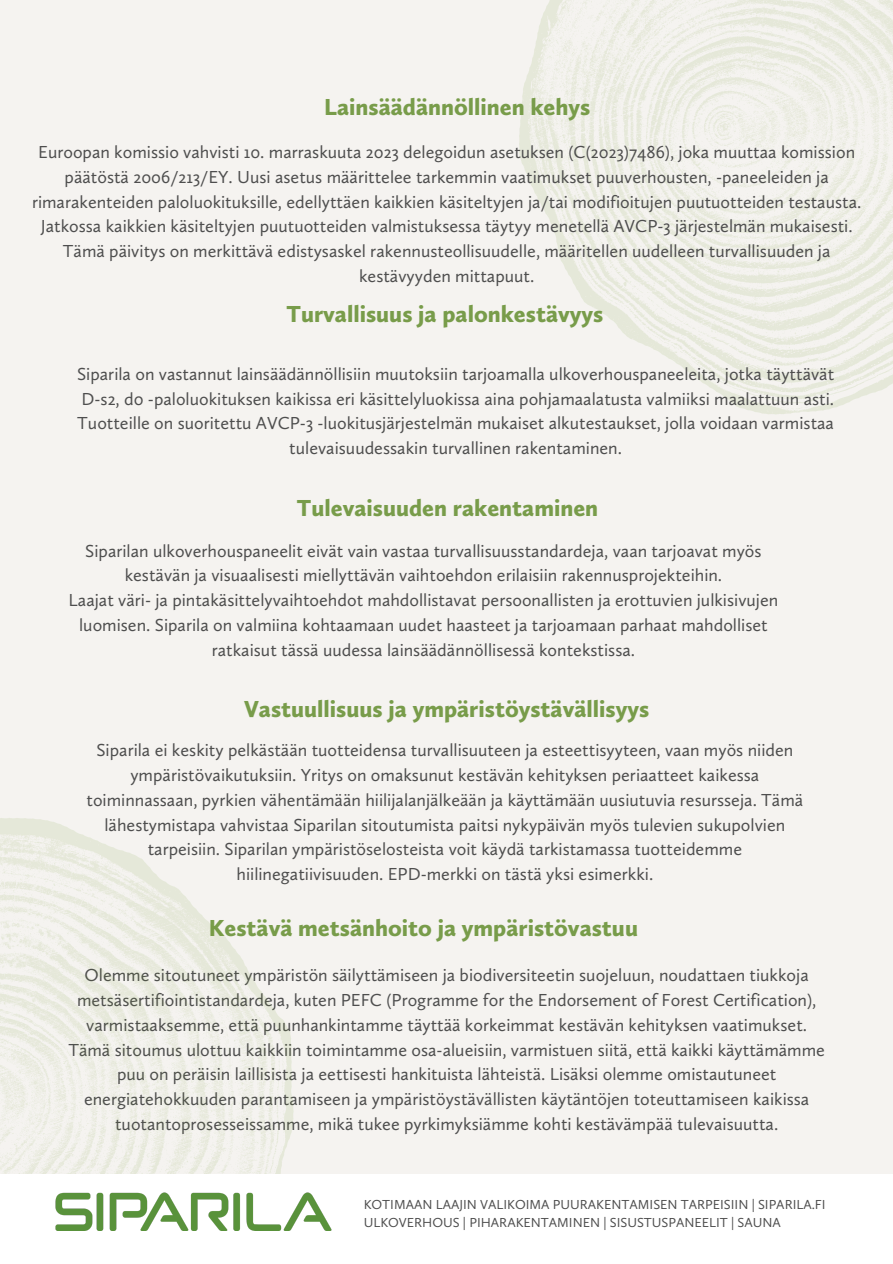
<style>
.page{position:relative;width:893px;height:1264px;background:#fff}
.page>*{position:absolute;margin:0;border:0;box-sizing:border-box;transform-origin:0 0}
.t1{font:900 24px "Calluna Sans";color:#789c4a}
.t2{font:18px/24.8px "Calluna Sans";color:#4e4e4e;text-align:center}
.t3{font:13.5px "Calluna Sans";color:#4e4e4e}
</style>
<div class="page">
<div style="left:0;top:0;width:892px;height:1173px;background:#f5f3f0"></div>
<img style="left:519px;top:0;width:373px;height:415px">
<img style="left:0;top:818px;width:345px;height:356px">
<img style="left:55px;top:1192px;width:276px;height:38px">
<h1 class="t1" style="left:324px;top:93px;width:267px">Lainsäädännöllinen kehys</h1>
<h1 class="t2" style="left:32px;top:140px;width:830px">Euroopan komissio vahvisti 10. marraskuuta 2023 delegoidun asetuksen (C(2023)7486), joka muuttaa komission päätöstä 2006/213/EY. Uusi asetus määrittelee tarkemmin vaatimukset puuverhousten, -paneeleiden ja rimarakenteiden paloluokituksille, edellyttäen kaikkien käsiteltyjen ja/tai modifioitujen puutuotteiden testausta.<br>Jatkossa kaikkien käsiteltyjen puutuotteiden valmistuksessa täytyy menetellä AVCP-3 järjestelmän mukaisesti.<br>Tämä päivitys on merkittävä edistysaskel rakennusteollisuudelle, määritellen uudelleen turvallisuuden ja kestävyyden mittapuut.</h1>
<h2 class="t1" style="left:286px;top:300px;width:318px">Turvallisuus ja palonkestävyys</h2>
<p class="t2" style="left:77px;top:361px;width:758px">Siparila on vastannut lainsäädännöllisiin muutoksiin tarjoamalla ulkoverhouspaneeleita, jotka täyttävät D-s2, d0 -paloluokituksen kaikissa eri käsittelyluokissa aina pohjamaalatusta valmiiksi maalattuun asti.<br>Tuotteille on suoritettu AVCP-3 -luokitusjärjestelmän mukaiset alkutestaukset, jolla voidaan varmistaa tulevaisuudessakin turvallinen rakentaminen.</p>
<p class="t1" style="left:297px;top:493px;width:303px">Tulevaisuuden rakentaminen</p>
<h2 class="t2" style="left:69px;top:538px;width:711px">Siparilan ulkoverhouspaneelit eivät vain vastaa turvallisuusstandardeja, vaan tarjoavat myös kestävän ja visuaalisesti miellyttävän vaihtoehdon erilaisiin rakennusprojekteihin.<br>Laajat väri- ja pintakäsittelyvaihtoehdot mahdollistavat persoonallisten ja erottuvien julkisivujen luomisen. Siparila on valmiina kohtaamaan uudet haasteet ja tarjoamaan parhaat mahdolliset ratkaisut tässä uudessa lainsäädännöllisessä kontekstissa.</h2>
<h1 class="t1" style="left:244px;top:694px;width:406px">Vastuullisuus ja ympäristöystävällisyys</h1>
<h1 class="t2" style="left:86px;top:738px;width:718px">Siparila ei keskity pelkästään tuotteidensa turvallisuuteen ja esteettisyyteen, vaan myös niiden ympäristövaikutuksiin. Yritys on omaksunut kestävän kehityksen periaatteet kaikessa toiminnassaan, pyrkien vähentämään hiilijalanjälkeään ja käyttämään uusiutuvia resursseja. Tämä lähestymistapa vahvistaa Siparilan sitoutumista paitsi nykypäivän myös tulevien sukupolvien tarpeisiin. Siparilan ympäristöselosteista voit käydä tarkistamassa tuotteidemme hiilinegatiivisuuden. EPD-merkki on tästä yksi esimerkki.</h1>
<h2 class="t1" style="left:209px;top:913px;width:430px">Kestävä metsänhoito ja ympäristövastuu</h2>
<h1 class="t2" style="left:68px;top:962px;width:758px">Olemme sitoutuneet ympäristön säilyttämiseen ja biodiversiteetin suojeluun, noudattaen tiukkoja metsäsertifiointistandardeja, kuten PEFC (Programme for the Endorsement of Forest Certification), varmistaaksemme, että puunhankintamme täyttää korkeimmat kestävän kehityksen vaatimukset.<br>Tämä sitoumus ulottuu kaikkiin toimintamme osa-alueisiin, varmistuen siitä, että kaikki käyttämämme puu on peräisin laillisista ja eettisesti hankituista lähteistä. Lisäksi olemme omistautuneet energiatehokkuuden parantamiseen ja ympäristöystävällisten käytäntöjen toteuttamiseen kaikissa tuotantoprosesseissamme, mikä tukee pyrkimyksiämme kohti kestävämpää tulevaisuutta.</h1>
<h2 class="t3" style="left:363px;top:1196px;width:463px">KOTIMAAN LAAJIN VALIKOIMA PUURAKENTAMISEN TARPEISIIN | SIPARILA.FI</h2>
<p class="t3" style="left:363px;top:1214px;width:419px">ULKOVERHOUS | PIHARAKENTAMINEN | SISUSTUSPANEELIT | SAUNA</p>
</div>
